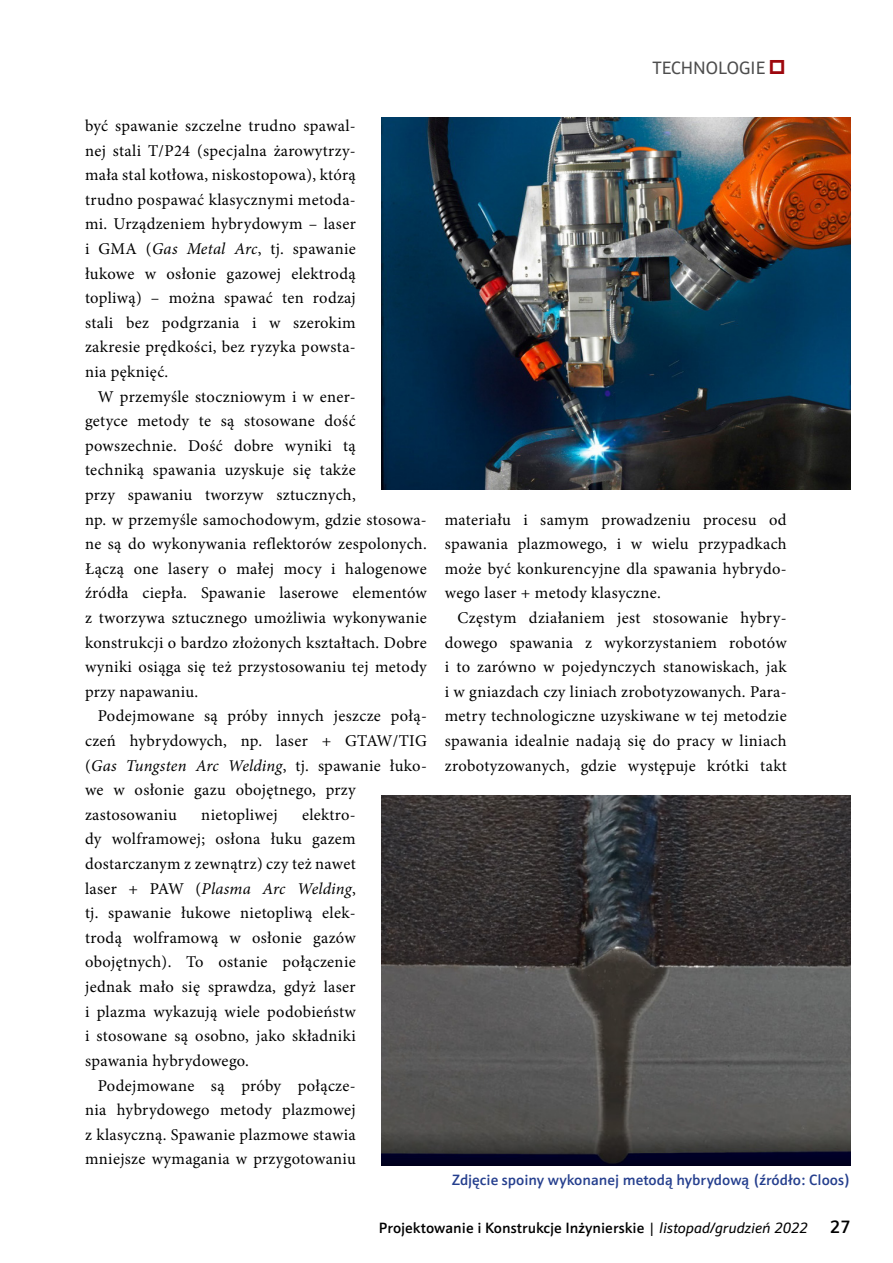
<style>
.page{position:relative;width:893px;height:1263px;background:#fff}
.page>*{position:absolute;margin:0;border:0;box-sizing:border-box;transform-origin:0 0}
.t1{font:18px "Schnebel Sans ME";color:#4d4d4d}
.t2{font:16.5px/24.6px "Minion Pro";letter-spacing:.02em;color:#000;text-align:justify}
.t3{font:500 15px "Schnebel Sans ME";color:#000}
.t4{font:500 15px "Schnebel Sans ME";color:#253f8e}
.s1{font-style:italic}
.s2{font-weight:400}
.s3{font-weight:400;font-style:italic}
.s4{font-size:18px}
</style>
<div class="page">
<img style="left:381px;top:118px;width:469px;height:371px">
<img style="left:381px;top:795px;width:469px;height:370px">
<p class="t2" style="left:85px;top:113px;width:272px">być spawanie szczelne trudno spawal&shy;nej stali T/P24 (specjalna żarowytrzy&shy;mała stal kotłowa, niskostopowa), którą trudno pospawać klasycznymi metoda&shy;mi. Urządzeniem hybrydowym – laser i GMA (<span class="s1">Gas Metal Arc</span>, tj. spawanie łukowe w osłonie gazowej elektrodą topliwą) – można spawać ten rodzaj stali bez podgrzania i w szerokim zakresie prędkości, bez ryzyka powsta&shy;nia pęknięć.</p>
<p class="t2" style="left:85px;top:384px;width:343px;text-align:left;text-indent:13px">W przemyśle stoczniowym i w ener-<br>getyce metody te są stosowane dość powszechnie. Dość dobre wyniki tą<br>techniką spawania uzyskuje się także<br>przy spawaniu tworzyw sztucznych,<br>np. w przemyśle samochodowym, gdzie stosowa&shy;ne są do wykonywania reflektorów zespolonych.<br>Łączą one lasery o małej mocy i halogenowe źródła ciepła. Spawanie laserowe elementów z tworzywa sztucznego umożliwia wykonywanie konstrukcji o bardzo złożonych kształtach. Dobre wyniki osiąga się też przystosowaniu tej metody przy napawaniu.</p>
<p class="t2" style="left:85px;top:704px;width:343px;text-align:left;text-indent:13px">Podejmowane są próby innych jeszcze połą&shy;czeń hybrydowych, np. laser + GTAW/TIG (<span class="s1">Gas Tungsten Arc Welding</span>, tj. spawanie łuko&shy;we w osłonie gazu obojętnego, przy zastosowaniu</p>
<p class="t2" style="left:85px;top:802px;width:272px;text-indent:217px">elektro&shy;dy wolframowej; osłona łuku gazem dostarczanym z zewnątrz) czy też nawet laser + PAW (<span class="s1">Plasma Arc Welding</span>, tj. spawanie łukowe nietopliwą elek&shy;trodą wolframową w osłonie gazów obojętnych). To ostanie połączenie jednak mało się sprawdza, gdyż laser i plazma wykazują wiele podobieństw i stosowane są osobno, jako składniki spawania hybrydowego.</p>
<p class="t2" style="left:85px;top:1073px;width:272px;text-indent:13px">Podejmowane są próby połącze&shy;nia hybrydowego metody plazmowej z klasyczną. Spawanie plazmowe stawia mniejsze wymagania w przygotowaniu</p>
<p class="t2" style="left:201px;top:802px;width:78px">nietopliwej</p>
<p class="t1" style="left:653px;top:56px;width:114px">TECHNOLOGIE</p>
<p class="t2" style="left:445px;top:507px;width:343px">materiału i samym prowadzeniu procesu od spawania plazmowego, i w wielu przypadkach może być konkurencyjne dla spawania hybrydo&shy;wego laser + metody klasyczne.</p>
<p class="t2" style="left:445px;top:605px;width:343px;text-indent:13px">Częstym działaniem jest stosowanie hybry&shy;dowego spawania z wykorzystaniem robotów i to zarówno w pojedynczych stanowiskach, jak i w gniazdach czy liniach zrobotyzowanych. Para&shy;metry technologiczne uzyskiwane w tej metodzie spawania idealnie nadają się do pracy w liniach zrobotyzowanych, gdzie występuje krótki takt</p>
<p class="t4" style="left:452px;top:1168px;width:400px">Zdjęcie spoiny wykonanej metodą hybrydową (źródło: Cloos)</p>
<p class="t3" style="left:379px;top:1217px;width:473px">Projektowanie i Konstrukcje Inżynierskie <span class="s2">|</span> <span class="s3">listopad/grudzień 2022</span> <span class="s4">27</span></p>
</div>
